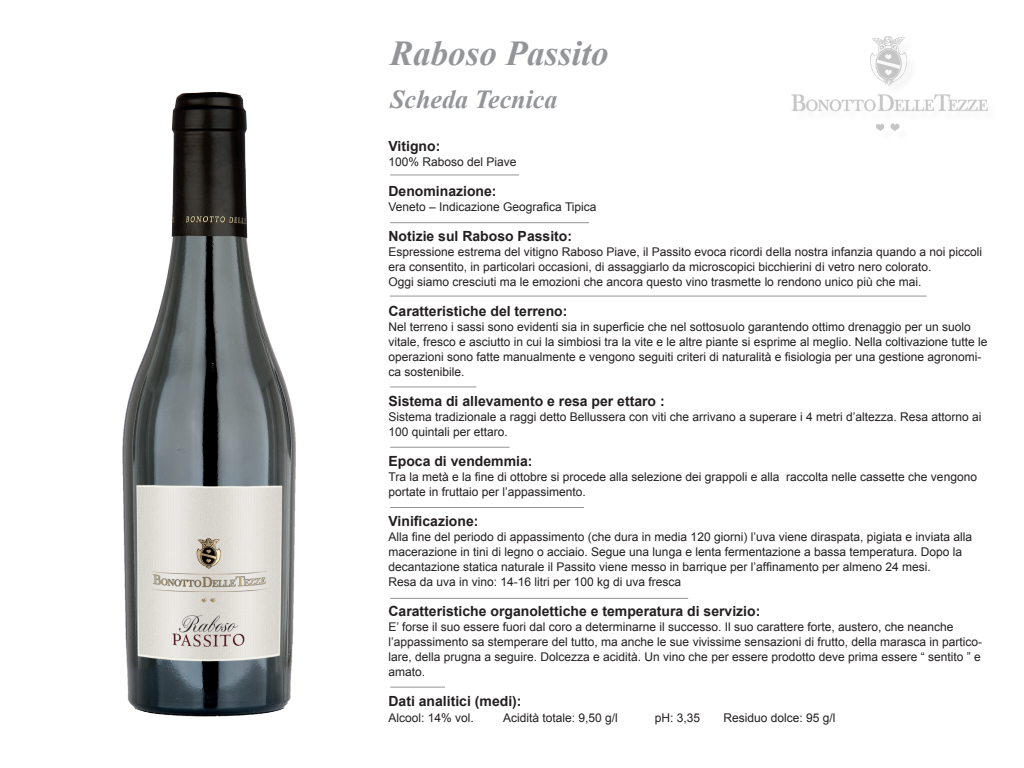
<style>
.page{position:relative;width:1024px;height:768px;background:#fff}
.page>*{position:absolute;margin:0;border:0;box-sizing:border-box;transform-origin:0 0}
.titolo_schede{font:italic 700 35px "Times New Roman";color:#939598}
.t1{font:italic 700 26px "Times New Roman";color:#939598}
.t2{font:700 14px "Arial";color:#231f20}
.t3{font:12px/15px "Arial";color:#231f20}
</style>
<div class="page">
<svg style="left:791px;top:36px;width:197px;height:95px"></svg>
<img style="left:122px;top:92px;width:174px;height:625px">
<hr style="left:390px;top:174px;width:129px;height:1px;background:#939598">
<hr style="left:390px;top:222px;width:199px;height:1px;background:#939598">
<hr style="left:390px;top:296px;width:537px;height:1px;background:#939598">
<hr style="left:390px;top:386px;width:86px;height:1px;background:#939598">
<hr style="left:390px;top:447px;width:120px;height:1px;background:#939598">
<hr style="left:390px;top:507px;width:194px;height:1px;background:#939598">
<hr style="left:390px;top:598px;width:298px;height:1px;background:#939598">
<hr style="left:390px;top:687px;width:55px;height:1px;background:#939598">
<p class="titolo_schede" style="left:390px;top:29px;width:220px">Raboso Passito</p>
<p class="t1" style="left:390px;top:81px;width:169px">Scheda Tecnica</p>
<p class="t2" style="left:389px;top:137px;width:53px">Vitigno:</p>
<p class="t3" style="left:389px;top:154px;width:130px">100% Raboso del Piave</p>
<p class="t2" style="left:389px;top:182px;width:110px">Denominazione:</p>
<p class="t3" style="left:389px;top:199px;width:210px">Veneto – Indicazione Geografica Tipica</p>
<p class="t2" style="left:389px;top:227px;width:185px">Notizie sul Raboso Passito:</p>
<p class="t3" style="left:389px;top:244px;width:595px">Espressione estrema del vitigno Raboso Piave, il Passito evoca ricordi della nostra infanzia quando a noi piccoli era consentito, in particolari occasioni, di assaggiarlo da microscopici bicchierini di vetro nero colorato.</p>
<p class="t3" style="left:389px;top:274px;width:534px">Oggi siamo cresciuti ma le emozioni che ancora questo vino trasmette lo rendono unico più che mai.</p>
<p class="t2" style="left:389px;top:302px;width:180px">Caratteristiche del terreno:</p>
<p class="t3" style="left:389px;top:319px;width:600px">Nel terreno i sassi sono evidenti sia in superficie che nel sottosuolo garantendo ottimo drenaggio per un suolo vitale, fresco e asciutto in cui la simbiosi tra la vite e le altre piante si esprime al meglio. Nella coltivazione tutte le operazioni sono fatte manualmente e vengono seguiti criteri di naturalità e fisiologia per una gestione agronomi&shy;ca sostenibile.</p>
<p class="t2" style="left:389px;top:392px;width:278px">Sistema di allevamento e resa per ettaro :</p>
<p class="t3" style="left:389px;top:409px;width:594px">Sistema tradizionale a raggi detto Bellussera con viti che arrivano a superare i 4 metri d’altezza. Resa attorno ai<br>100 quintali per ettaro.</p>
<p class="t2" style="left:389px;top:452px;width:145px">Epoca di vendemmia:</p>
<p class="t3" style="left:389px;top:469px;width:590px">Tra la metà e la fine di ottobre si procede alla selezione dei grappoli e alla raccolta nelle cassette che vengono portate in fruttaio per l’appassimento.</p>
<p class="t2" style="left:389px;top:512px;width:91px">Vinificazione:</p>
<p class="t3" style="left:389px;top:529px;width:585px">Alla fine del periodo di appassimento (che dura in media 120 giorni) l’uva viene diraspata, pigiata e inviata alla macerazione in tini di legno o acciaio. Segue una lunga e lenta fermentazione a bassa temperatura. Dopo la decantazione statica naturale il Passito viene messo in barrique per l’affinamento per almeno 24 mesi.</p>
<p class="t3" style="left:389px;top:574px;width:294px">Resa da uva in vino: 14-16 litri per 100 kg di uva fresca</p>
<p class="t2" style="left:389px;top:602px;width:373px">Caratteristiche organolettiche e temperatura di servizio:</p>
<p class="t3" style="left:389px;top:619px;width:595px">E’ forse il suo essere fuori dal coro a determinarne il successo. Il suo carattere forte, austero, che neanche l’appassimento sa stemperare del tutto, ma anche le sue vivissime sensazioni di frutto, della marasca in partico&shy;lare, della prugna a seguire. Dolcezza e acidità. Un vino che per essere prodotto deve prima essere “ sentito ” e amato.</p>
<p class="t2" style="left:389px;top:692px;width:135px">Dati analitici (medi):</p>
<p class="t3" style="left:389px;top:710px;width:87px">Alcool: 14% vol.</p>
<p class="t3" style="left:503px;top:710px;width:116px">Acidità totale: 9,50 g/l</p>
<p class="t3" style="left:655px;top:710px;width:47px">pH: 3,35</p>
<p class="t3" style="left:723px;top:710px;width:114px">Residuo dolce: 95 g/l</p>
</div>
